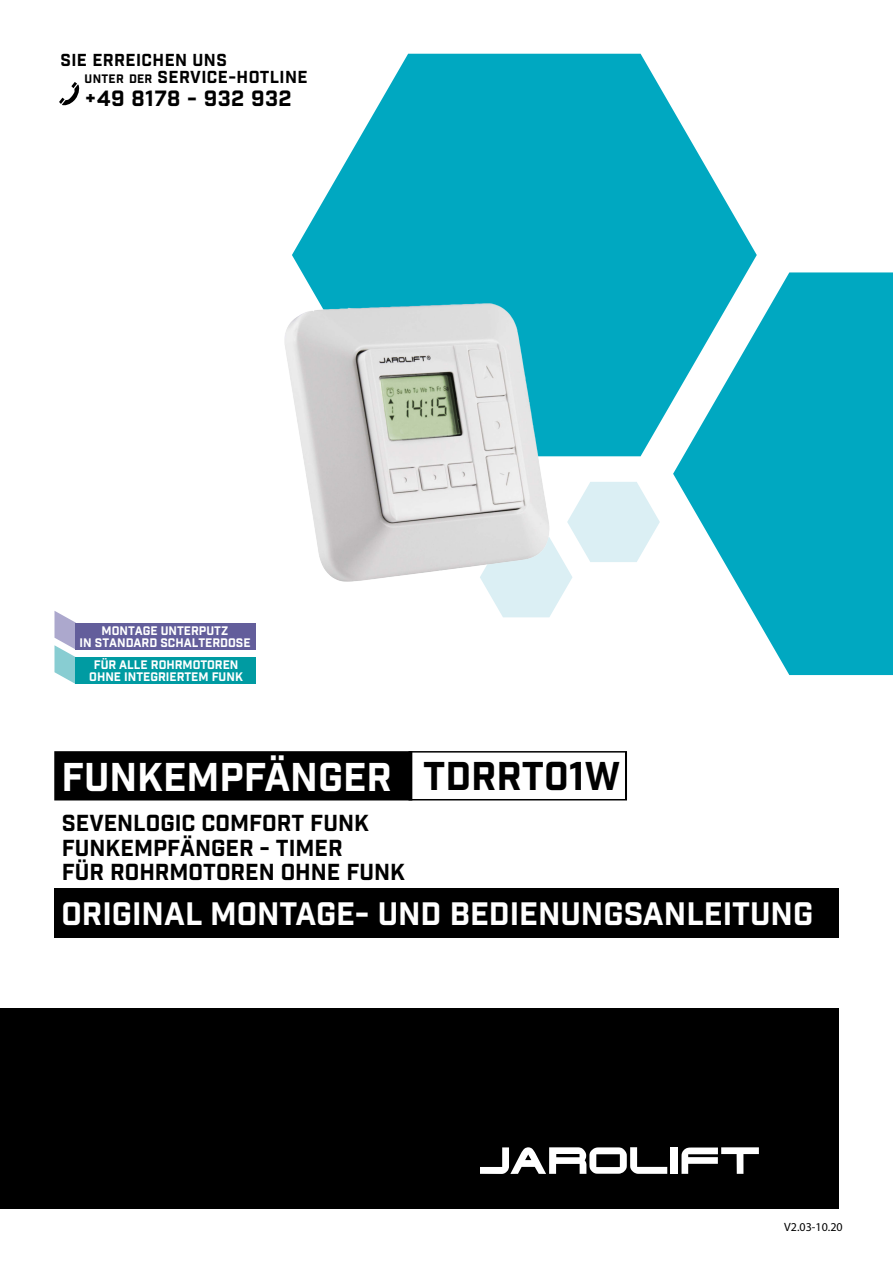
<style>
.page{position:relative;width:893px;height:1263px;background:#fff}
.page>*{position:absolute;margin:0;border:0;box-sizing:border-box;transform-origin:0 0}
.t1{font:39px "Industry Inc Base";color:#fff}
.t2{font:31.5px "Industry Inc Base";color:#fff}
.t3{font:22.5px/24.6px "Industry Inc Base";color:#000}
.t4{font:21.45px "Industry Inc Base";letter-spacing:.025em;color:#000}
.t5{font:16.8px/16.8px "Industry Inc Base";letter-spacing:.025em;color:#000}
.t6{font:12px/12px "Industry Inc Base";color:#fff;text-align:center}
.t7{font:12px "Myriad Pro";color:#000}
.s1{font-size:12px}
.s2{color:#000}
</style>
<div class="page">
<div style="left:0;top:1008px;width:839px;height:201px;background:#000"></div>
<svg style="left:292px;top:54px;width:465px;height:402px;fill:#00a8c1"></svg>
<svg style="left:673px;top:272px;width:220px;height:403px;fill:#00a8c1"></svg>
<svg style="left:483px;top:482px;width:177px;height:135px"></svg>
<div style="left:54px;top:751px;width:358px;height:49px;background:#000;border:2px solid #000"></div>
<div style="left:409px;top:751px;width:218px;height:50px;border:2px solid #000"></div>
<div style="left:54px;top:889px;width:785px;height:49px;background:#000"></div>
<svg style="left:481px;top:1147px;width:186px;height:27px"></svg>
<div style="left:671px;top:1147px;width:7px;height:27px;background:#fff"></div>
<svg style="left:681px;top:1147px;width:78px;height:27px"></svg>
<svg style="left:54px;top:611px;width:22px;height:73px"></svg>
<div style="left:76px;top:623px;width:180px;height:27px;background:#635e9b"></div>
<div style="left:76px;top:657px;width:180px;height:27px;background:#009ba2"></div>
<svg style="left:59px;top:82px;width:21px;height:24px"></svg>
<img style="left:284px;top:304px;width:265px;height:278px">
<h3 class="t5" style="left:85px;top:52px;width:224px;text-indent:-24px">SIE ERREICHEN UNS<br><span class="s1">UNTER DER</span> SERVICE-HOTLINE</h3>
<h3 class="t4" style="left:85px;top:85px;width:208px">+49 8178 - 932 932</h3>
<p class="t6" style="left:80px;top:626px;width:173px">MONTAGE UNTERPUTZ<br>IN STANDARD SCHALTERDOSE</p>
<p class="t6" style="left:89px;top:659px;width:155px">FÜR ALLE ROHRMOTOREN<br>OHNE INTEGRIERTEM FUNK</p>
<h1 class="t1" style="left:61px;top:753px;width:560px">FUNKEMPFÄNGER <span class="s2">TDRRT01W</span></h1>
<h3 class="t3" style="left:62px;top:811px;width:345px">SEVENLOGIC COMFORT FUNK<br>FUNKEMPFÄNGER - TIMER<br>FÜR ROHRMOTOREN OHNE FUNK</h3>
<h2 class="t2" style="left:61px;top:895px;width:753px">ORIGINAL MONTAGE- UND BEDIENUNGSANLEITUNG</h2>
<p class="t7" style="left:784px;top:1219px;width:60px">V2.03-10.20</p>
</div>
